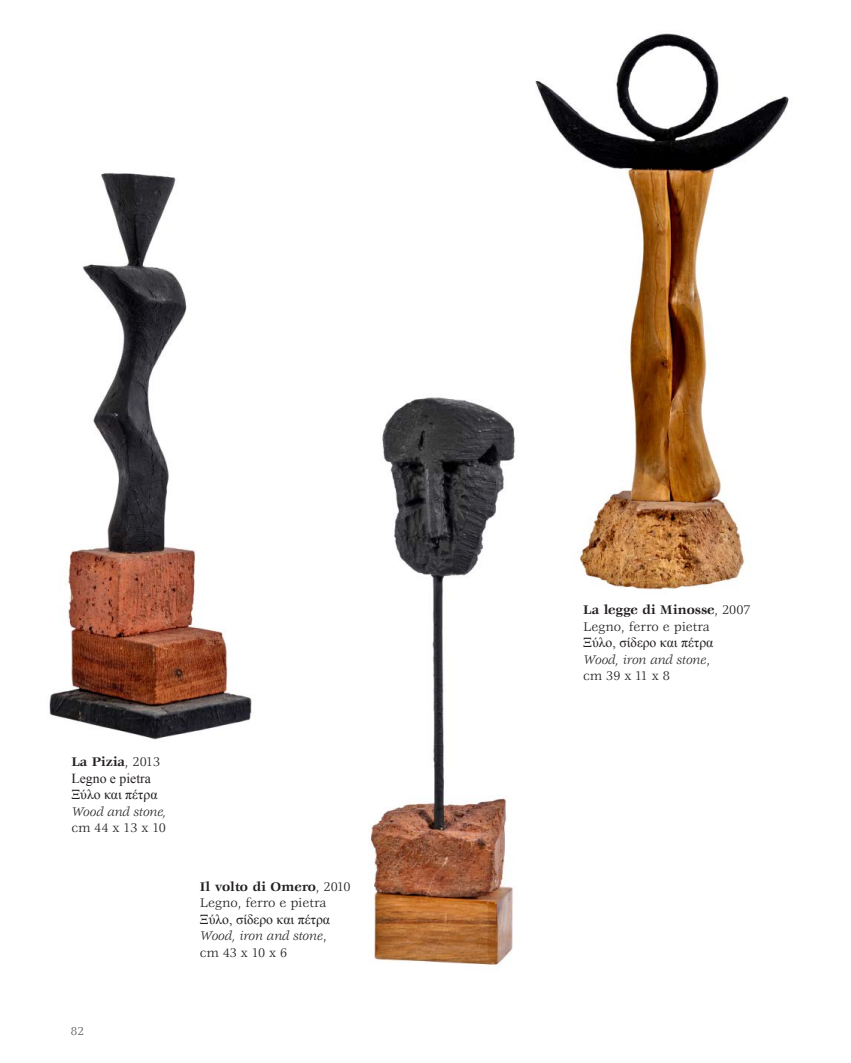
<style>
.page{position:relative;width:851px;height:1063px;background:#fff}
.page>*{position:absolute;margin:0;border:0;box-sizing:border-box;transform-origin:0 0}
.t1{font:13.75px/16.5px "Veljovic Std";color:#231f20}
.t2{font:italic 13.75px/16.5px "Veljovic Std";color:#231f20}
.t3{font:13.75px/16.5px "Times New Roman";color:#231f20}
.t4{font:700 13.75px "Veljovic Std";color:#231f20}
.t5{font:12.5px "Veljovic Std";color:#57585a}
.s1{font-weight:400}
.s2{font-weight:700}
.s3{font-style:normal}
</style>
<div class="page">
<img style="left:49px;top:173px;width:203px;height:567px">
<img style="left:535px;top:33px;width:254px;height:557px">
<img style="left:370px;top:389px;width:169px;height:580px">
<p class="t4" style="left:71px;top:754px;width:90px">La Pizia<span class="s1">, 2013</span></p>
<p class="t3" style="left:71px;top:770px;width:88px">Legno e pietra<br>Ξύλο και πέτρα</p>
<p class="t2" style="left:71px;top:804px;width:97px">Wood and stone,</p>
<p class="t1" style="left:71px;top:820px;width:96px">cm 44 x 13 x 10</p>
<p class="t5" style="left:71px;top:1024px;width:14px">82</p>
<p class="t1" style="left:200px;top:879px;width:152px"><span class="s2">Il volto di Omero</span>, 2010<br>Legno, ferro e pietra</p>
<p class="t3" style="left:200px;top:911px;width:132px">Ξύλο, σίδερο και πέτρα</p>
<p class="t2" style="left:200px;top:928px;width:128px">Wood, iron and stone<span class="s3">, cm 43 x 10 x 6</span></p>
<p class="t1" style="left:583px;top:603px;width:169px"><span class="s2">La legge di Minosse</span>, 2007<br>Legno, ferro e pietra</p>
<p class="t3" style="left:583px;top:634px;width:132px">Ξύλο, σίδερο και πέτρα</p>
<p class="t2" style="left:583px;top:652px;width:128px">Wood, iron and stone<span class="s3">, cm 39 x 11 x 8</span></p>
</div>
